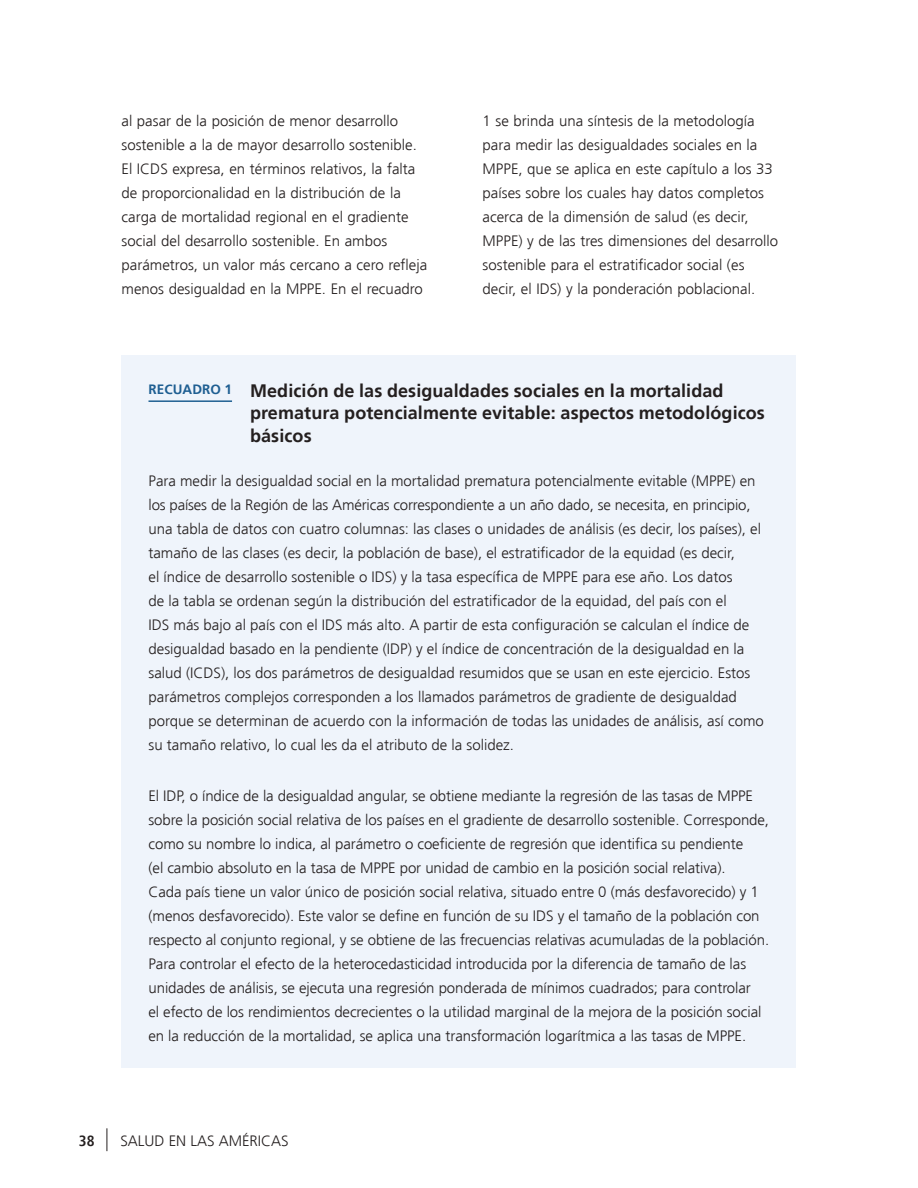
<style>
.page{position:relative;width:918px;height:1188px;background:#fff}
.page>*{position:absolute;margin:0;border:0;box-sizing:border-box;transform-origin:0 0}
.t1{font:700 18px/22.5px "Frutiger";letter-spacing:.005em;color:#241f1f}
.t2{font:300 15px/24px "Frutiger";color:#241f1f}
.t3{font:700 condensed 15px "Frutiger";color:#241f1f}
</style>
<div class="page">
<svg style="left:107px;top:1128px;width:1px;height:23px"></svg>
<div style="left:122px;top:356px;width:674px;height:712px;background:#eff4fb"></div>
<hr style="left:148px;top:400px;width:84px;height:2px;background:#1f5f92">
<p class="t2" style="left:122px;top:109px;width:307px">al pasar de la posición de menor desarrollo sostenible a la de mayor desarrollo sostenible.<br>El ICDS expresa, en términos relativos, la falta de proporcionalidad en la distribución de la carga de mortalidad regional en el gradiente social del desarrollo sostenible. En ambos parámetros, un valor más cercano a cero refleja menos desigualdad en la MPPE. En el recuadro</p>
<p class="t2" style="left:483px;top:109px;width:297px">1 se brinda una síntesis de la metodología para medir las desigualdades sociales en la MPPE, que se aplica en este capítulo a los 33 países sobre los cuales hay datos completos acerca de la dimensión de salud (es decir, MPPE) y de las tres dimensiones del desarrollo sostenible para el estratificador social (es decir, el IDS) y la ponderación poblacional.</p>
<p class="t1" style="left:250px;top:379px;width:516px;text-indent:-102px"><sup>RECUADRO</sup> <sup>1</sup> Medición de las desigualdades sociales en la mortalidad prematura potencialmente evitable: aspectos metodológicos básicos</p>
<p class="t2" style="left:148px;top:469px;width:617px">Para medir la desigualdad social en la mortalidad prematura potencialmente evitable (MPPE) en los países de la Región de las Américas correspondiente a un año dado, se necesita, en principio, una tabla de datos con cuatro columnas: las clases o unidades de análisis (es decir, los países), el tamaño de las clases (es decir, la población de base), el estratificador de la equidad (es decir,<br>el índice de desarrollo sostenible o IDS) y la tasa específica de MPPE para ese año. Los datos<br>de la tabla se ordenan según la distribución del estratificador de la equidad, del país con el<br>IDS más bajo al país con el IDS más alto. A partir de esta configuración se calculan el índice de desigualdad basado en la pendiente (IDP) y el índice de concentración de la desigualdad en la salud (ICDS), los dos parámetros de desigualdad resumidos que se usan en este ejercicio. Estos parámetros complejos corresponden a los llamados parámetros de gradiente de desigualdad porque se determinan de acuerdo con la información de todas las unidades de análisis, así como su tamaño relativo, lo cual les da el atributo de la solidez.</p>
<p class="t2" style="left:148px;top:784px;width:622px">El IDP, o índice de la desigualdad angular, se obtiene mediante la regresión de las tasas de MPPE sobre la posición social relativa de los países en el gradiente de desarrollo sostenible. Corresponde, como su nombre lo indica, al parámetro o coeficiente de regresión que identifica su pendiente<br>(el cambio absoluto en la tasa de MPPE por unidad de cambio en la posición social relativa).<br>Cada país tiene un valor único de posición social relativa, situado entre 0 (más desfavorecido) y 1 (menos desfavorecido). Este valor se define en función de su IDS y el tamaño de la población con respecto al conjunto regional, y se obtiene de las frecuencias relativas acumuladas de la población.<br>Para controlar el efecto de la heterocedasticidad introducida por la diferencia de tamaño de las unidades de análisis, se ejecuta una regresión ponderada de mínimos cuadrados; para controlar<br>el efecto de los rendimientos decrecientes o la utilidad marginal de la mejora de la posición social en la reducción de la mortalidad, se aplica una transformación logarítmica a las tasas de MPPE.</p>
<p class="t3" style="left:79px;top:1132px;width:17px">38</p>
<p class="t2" style="left:120px;top:1129px;width:170px">SALUD EN LAS AMÉRICAS</p>
</div>
